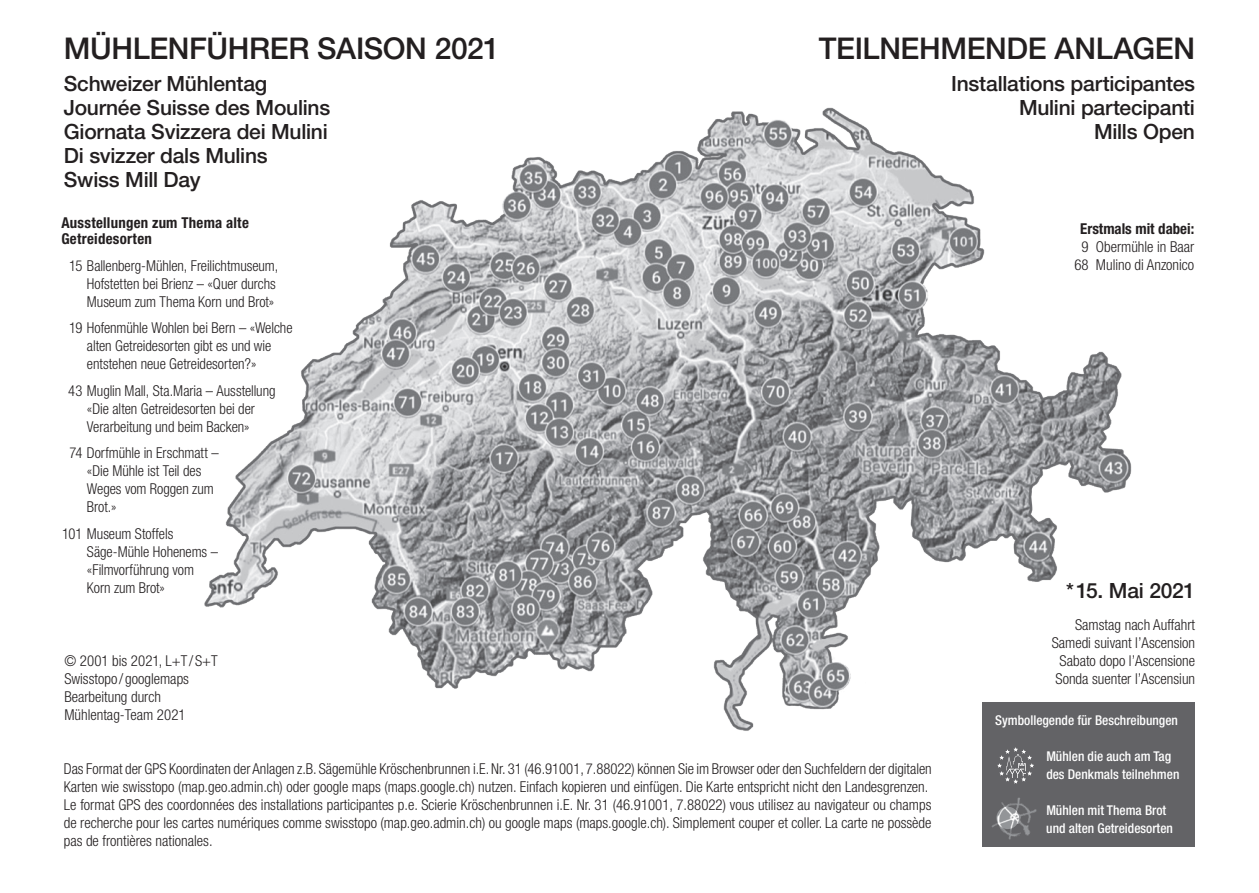
<style>
.page{position:relative;width:1259px;height:893px;background:#fff}
.page>*{position:absolute;margin:0;border:0;box-sizing:border-box;transform-origin:0 0}
.t1{font:500 30px "Helvetica Neue LT Std";letter-spacing:-.015em;color:#231f20}
.t2{font:500 21px/24px "Helvetica Neue LT Std";letter-spacing:-.01em;color:#231f20}
.t3{font:300 condensed 15px/18px "Helvetica Neue";color:#231f20}
.t4{font:700 condensed 15px/16.4px "Helvetica Neue";letter-spacing:.015em;color:#231f20}
.t5{font:500 condensed 13.5px/18px "Helvetica Neue";color:#fff}
</style>
<div class="page">
<img style="left:204px;top:107px;width:991px;height:740px">
<div style="left:982px;top:702px;width:213px;height:144px;background:#636366"></div>
<img style="left:992px;top:797px;width:45px;height:43px">
<img style="left:996px;top:807px;width:23px;height:22px;border-radius:11px">
<svg style="left:997px;top:747px;width:37px;height:36px"></svg>
<h1 class="t1" style="left:64px;top:30px;width:438px">MÜHLENFÜHRER SAISON 2021</h1>
<h2 class="t2" style="left:64px;top:72px;width:268px">Schweizer Mühlentag<br>Journée Suisse des Moulins<br>Giornata Svizzera dei Mulini<br>Di svizzer dals Mulins<br>Swiss Mill Day</h2>
<h1 class="t1" style="left:819px;top:30px;width:378px">TEILNEHMENDE ANLAGEN</h1>
<h2 class="t2" style="left:951px;top:72px;width:245px;text-align:right">Installations participantes<br>Mulini partecipanti<br>Mills Open</h2>
<p class="t4" style="left:61px;top:214px;width:189px">Ausstellungen zum Thema alte<br>Getreidesorten</p>
<p class="t3" style="left:87px;top:256px;width:193px;text-indent:-18px">15 Ballenberg-Mühlen, Freilichtmuseum,<br>Hofstetten bei Brienz – «Quer durchs<br>Museum zum Thema Korn und Brot»</p>
<p class="t3" style="left:87px;top:319px;width:207px;text-indent:-18px">19 Hofenmühle Wohlen bei Bern – «Welche alten Getreidesorten gibt es und wie entstehen neue Getreidesorten?»</p>
<p class="t3" style="left:68px;top:381px;width:209px;text-align:center">43 Muglin Mall, Sta.Maria – Ausstellung «Die alten Getreidesorten bei der<br>Verarbeitung und beim Backen»</p>
<p class="t3" style="left:87px;top:444px;width:133px;text-indent:-17px">74 Dorfmühle in Erschmatt – «Die Mühle ist Teil des<br>Weges vom Roggen zum<br>Brot.»</p>
<p class="t3" style="left:87px;top:524px;width:133px;text-indent:-25px">101 Museum Stoffels<br>Säge-Mühle Hohenems – «Filmvorführung vom<br>Korn zum Brot»</p>
<p class="t3" style="left:64px;top:652px;width:155px">© 2001 bis 2021, L+T / S+T<br>Swisstopo / googlemaps<br>Bearbeitung durch<br>Mühlentag-Team 2021</p>
<p class="t3" style="left:64px;top:760px;width:869px">Das Format der GPS Koordinaten der Anlagen z.B. Sägemühle Kröschenbrunnen i.E. Nr. 31 (46.91001, 7.88022) können Sie im Browser oder den Suchfeldern der digitalen Karten wie swisstopo (map.geo.admin.ch) oder google maps (maps.google.ch) nutzen. Einfach kopieren und einfügen. Die Karte entspricht nicht den Landesgrenzen.<br>Le format GPS des coordonnées des installations participantes p.e. Scierie Kröschenbrunnen i.E. Nr. 31 (46.91001, 7.88022) vous utilisez au navigateur ou champs de recherche pour les cartes numériques comme swisstopo (map.geo.admin.ch) ou google maps (maps.google.ch). Simplement couper et coller. La carte ne possède pas de frontières nationales.</p>
<p class="t4" style="left:1080px;top:220px;width:115px">Erstmals mit dabei:</p>
<p class="t3" style="left:1074px;top:238px;width:121px;text-align:center">9 Obermühle in Baar<br>68 Mulino di Anzonico</p>
<h2 class="t2" style="left:1066px;top:578px;width:131px">*15. Mai 2021</h2>
<p class="t3" style="left:1051px;top:616px;width:145px;text-align:right">Samstag nach Auffahrt<br>Samedi suivant l’Ascension<br>Sabato dopo l’Ascensione<br>Sonda suenter l’Ascensiun</p>
<p class="t5" style="left:995px;top:711px;width:184px">Symbollegende für Beschreibungen</p>
<p class="t5" style="left:1046px;top:747px;width:135px">Mühlen die auch am Tag des Denkmals teilnehmen</p>
<p class="t5" style="left:1046px;top:801px;width:128px">Mühlen mit Thema Brot und alten Getreidesorten</p>
</div>
